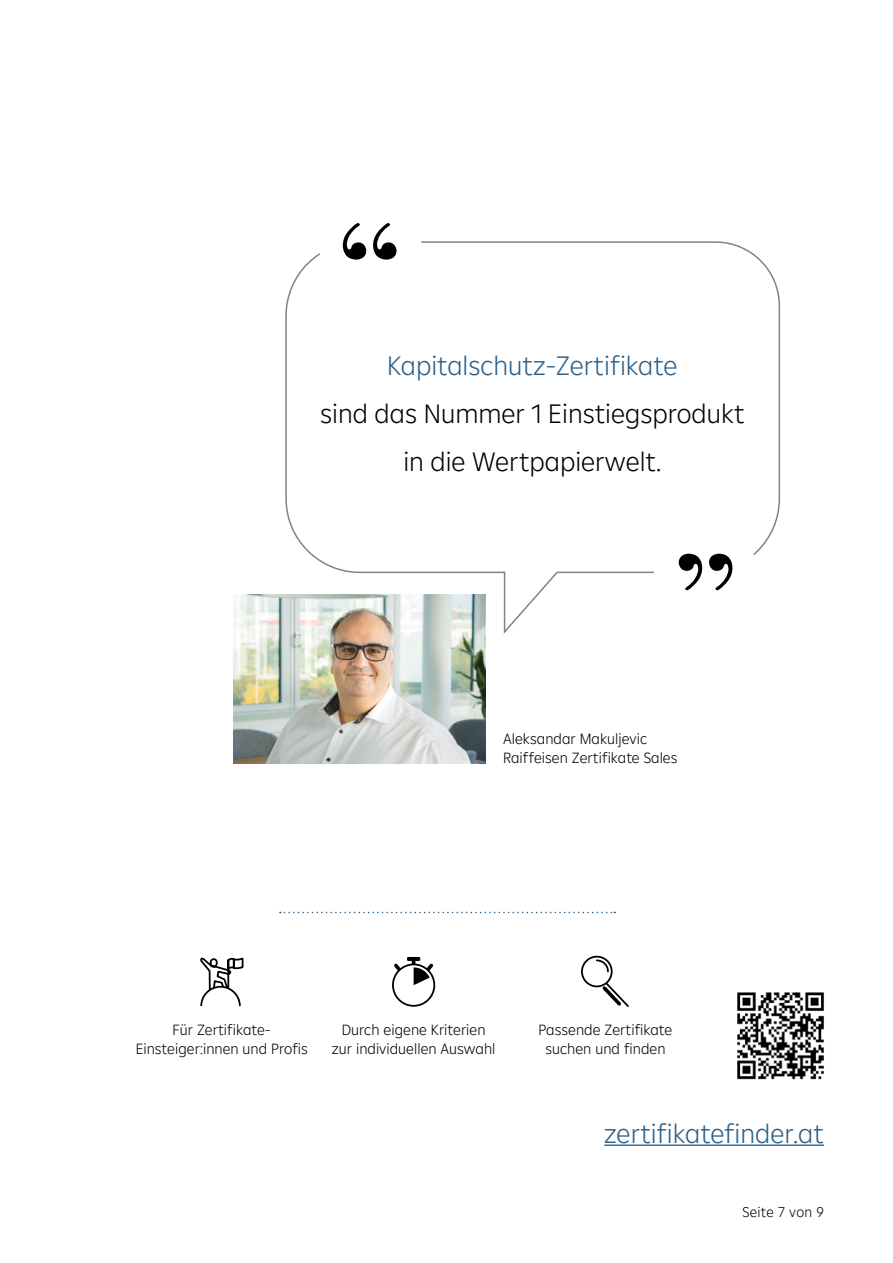
<style>
.page{position:relative;width:893px;height:1263px;background:#fff}
.page>*{position:absolute;margin:0;border:0;box-sizing:border-box;transform-origin:0 0}
.t1{font:300 27px/48px "Amalia";color:#000;text-align:center}
.t2{font:300 27px "Amalia";color:#2a5f88}
.t3{font:300 15px/19.4px "Amalia";color:#000;text-align:center}
.t4{font:300 14.25px "Amalia";letter-spacing:.02em;color:#000}
</style>
<div class="page">
<img style="left:233px;top:594px;width:252px;height:169px">
<img style="left:737px;top:992px;width:87px;height:88px">
<hr style="left:604px;top:1144px;width:220px;height:2px;background:#2a5f88">
<svg style="left:285px;top:241px;width:496px;height:395px"></svg>
<div style="left:318px;top:193px;width:103px;height:96px;background:#fff;border-radius:50%"></div>
<svg style="left:343px;top:223px;width:54px;height:37px"></svg>
<div style="left:654px;top:524px;width:103px;height:96px;background:#fff;border-radius:50%"></div>
<svg style="left:679px;top:554px;width:53px;height:36px"></svg>
<svg style="left:280px;top:912px;width:335px;height:1px"></svg>
<div style="left:392px;top:963px;width:43px;height:44px;border:2px solid #000;border-radius:50%"></div>
<svg style="left:392px;top:957px;width:44px;height:28px"></svg>
<div style="left:407px;top:957px;width:13px;height:4px;border:1px solid #000"></div>
<svg style="left:200px;top:957px;width:44px;height:50px"></svg>
<div style="left:581px;top:956px;width:32px;height:31px;border:2px solid #000;border-radius:50%"></div>
<svg style="left:595px;top:958px;width:34px;height:49px"></svg>
<h1 class="t2" style="left:387px;top:348px;width:292px">Kapitalschutz-Zertifikate</h1>
<h1 class="t1" style="left:320px;top:389px;width:426px">sind das Nummer 1 Einstiegsprodukt in die Wertpapierwelt.</h1>
<p class="t3" style="left:503px;top:728px;width:176px;text-align:left">Aleksandar Makuljevic<br>Raiffeisen Zertifikate Sales</p>
<p class="t3" style="left:136px;top:1019px;width:174px">Für Zertifikate-<br>Einsteiger:innen und Profis</p>
<p class="t3" style="left:332px;top:1019px;width:165px">Durch eigene Kriterien zur individuellen Auswahl</p>
<p class="t3" style="left:538px;top:1019px;width:135px">Passende Zertifikate suchen und finden</p>
<h1 class="t2" style="left:604px;top:1116px;width:221px">zertifikatefinder.at</h1>
<p class="t4" style="left:742px;top:1202px;width:83px">Seite 7 von 9</p>
</div>
